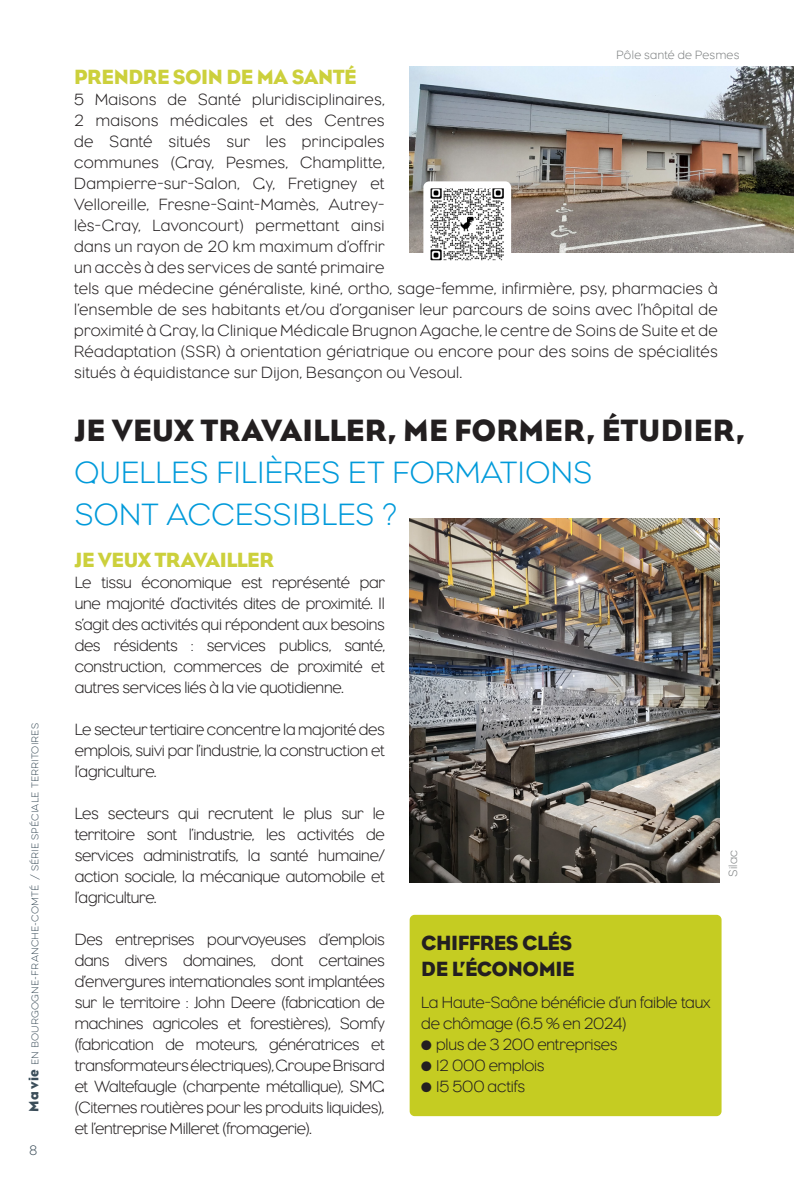
<style>
.page{position:relative;width:794px;height:1191px;background:#fff}
.page>*{position:absolute;margin:0;border:0;box-sizing:border-box;transform-origin:0 0}
.t1{font:300 31.5px "Eagle";letter-spacing:.015em;color:#009ada}
.t2{font:31.5px "Eagle";letter-spacing:.005em;color:#231f20}
.Titres_paragraphes{font:21px "Eagle";letter-spacing:-.02em;color:#ccd03c}
.t3{font:21px "Eagle";letter-spacing:-.02em;color:#231f20}
.TEXTE_COURANT{font:300 16.62px/21px "Eagle";letter-spacing:.015em;color:#231f20;text-align:justify}
.TEXTE_COURANT-2{font:300 16.62px/21px "Eagle";letter-spacing:-.01em;color:#231f20}
.TEXTE_COURANT-3{font:300 16.62px "Eagle";letter-spacing:-.015em;color:#231f20}
.TEXTE_COURANT-4{font:300 12.25px "Eagle";letter-spacing:.03em;color:#7e8182}
.t4{font:100 12.25px "Eveleth Clean";color:#3b4d59}
.t5{font:100 8.75px "Eveleth Clean";letter-spacing:.015em;color:#3b4d59}
.s1{font-family:"Eagle";font-weight:400;font-size:14px}
</style>
<div class="page">
<div style="left:409px;top:914px;width:312px;height:202px;background:#c5cc22;border-radius:5px"></div>
<img style="left:410px;top:518px;width:309px;height:364px">
<img style="left:409px;top:66px;width:385px;height:186px">
<img style="left:431px;top:189px;width:72px;height:70px">
<div style="left:423px;top:181px;width:88px;height:86px;border:7px solid #fff;border-radius:2px"></div>
<p class="t5" style="left:29px;top:1112px;width:390px;rotate:-90deg"><span class="s1">Ma vie</span> en bourgogne-franche-comté / série spéciale territoires</p>
<p class="t4" style="left:29px;top:1142px;width:10px">8</p>
<p class="Titres_paragraphes" style="left:74px;top:65px;width:284px">PRENDRE SOIN DE MA SANTÉ</p>
<p class="TEXTE_COURANT-4" style="left:616px;top:48px;width:124px">Pôle santé de Pesmes</p>
<p class="TEXTE_COURANT" style="left:74px;top:89px;width:645px;text-align:left">5 Maisons de Santé pluridisciplinaires,<br>2 maisons médicales et des Centres<br>de Santé situés sur les principales<br>communes (Gray, Pesmes, Champlitte,<br>Dampierre-sur-Salon, Gy, Fretigney et<br>Velloreille, Fresne-Saint-Mamès, Autrey-<br>lès-Gray, Lavoncourt) permettant ainsi<br>dans un rayon de 20 km maximum d’offrir<br>un accès à des services de santé primaire<br>tels que médecine généraliste, kiné, ortho, sage-femme, infirmière, psy, pharmacies à l’ensemble de ses habitants et/ou d’organiser leur parcours de soins avec l’hôpital de proximité à Gray, la Clinique Médicale Brugnon Agache, le centre de Soins de Suite et de Réadaptation (SSR) à orientation gériatrique ou encore pour des soins de spécialités situés à équidistance sur Dijon, Besançon ou Vesoul.</p>
<p class="t2" style="left:74px;top:412px;width:671px">JE VEUX TRAVAILLER, ME FORMER, ÉTUDIER,</p>
<p class="t1" style="left:74px;top:455px;width:519px">QUELLES FILIÈRES ET FORMATIONS</p>
<p class="t1" style="left:74px;top:497px;width:323px">SONT ACCESSIBLES ?</p>
<p class="Titres_paragraphes" style="left:74px;top:548px;width:201px">JE VEUX TRAVAILLER</p>
<p class="TEXTE_COURANT" style="left:75px;top:572px;width:312px">Le tissu économique est représenté par une majorité d’activités dites de proximité. Il s’agit des activités qui répondent aux besoins des résidents : services publics, santé, construction, commerces de proximité et autres services liés à la vie quotidienne.</p>
<p class="TEXTE_COURANT" style="left:75px;top:719px;width:312px">Le secteur tertiaire concentre la majorité des emplois, suivi par l’industrie, la construction et l’agriculture.</p>
<p class="TEXTE_COURANT" style="left:75px;top:803px;width:312px">Les secteurs qui recrutent le plus sur le territoire sont l’industrie, les activités de services administratifs, la santé humaine/ action sociale, la mécanique automobile et l’agriculture.</p>
<p class="TEXTE_COURANT" style="left:75px;top:929px;width:312px">Des entreprises pourvoyeuses d’emplois dans divers domaines, dont certaines d’envergures internationales sont implantées sur le territoire : John Deere (fabrication de machines agricoles et forestières), Somfy (fabrication de moteurs, génératrices et transformateurs électriques), Groupe Brisard et Waltefaugle (charpente métallique), SMG (Citernes routières pour les produits liquides),</p>
<p class="TEXTE_COURANT-3" style="left:75px;top:1119px;width:238px">et l’entreprise Milleret (fromagerie).</p>
<p class="TEXTE_COURANT-4" style="left:726px;top:877px;width:29px;rotate:-90deg">Silac</p>
<p class="t3" style="left:421px;top:931px;width:152px">CHIFFRES CLÉS</p>
<p class="t3" style="left:421px;top:956px;width:154px">DE L’ÉCONOMIE</p>
<p class="TEXTE_COURANT-2" style="left:421px;top:992px;width:291px">La Haute-Saône bénéficie d’un faible taux de chômage (6.5 % en 2024)</p>
<p class="TEXTE_COURANT-2" style="left:421px;top:1034px;width:198px">• plus de 3 200 entreprises</p>
<p class="TEXTE_COURANT-2" style="left:421px;top:1055px;width:125px">• 12 000 emplois</p>
<p class="TEXTE_COURANT-2" style="left:421px;top:1076px;width:105px">• 15 500 actifs</p>
</div>
